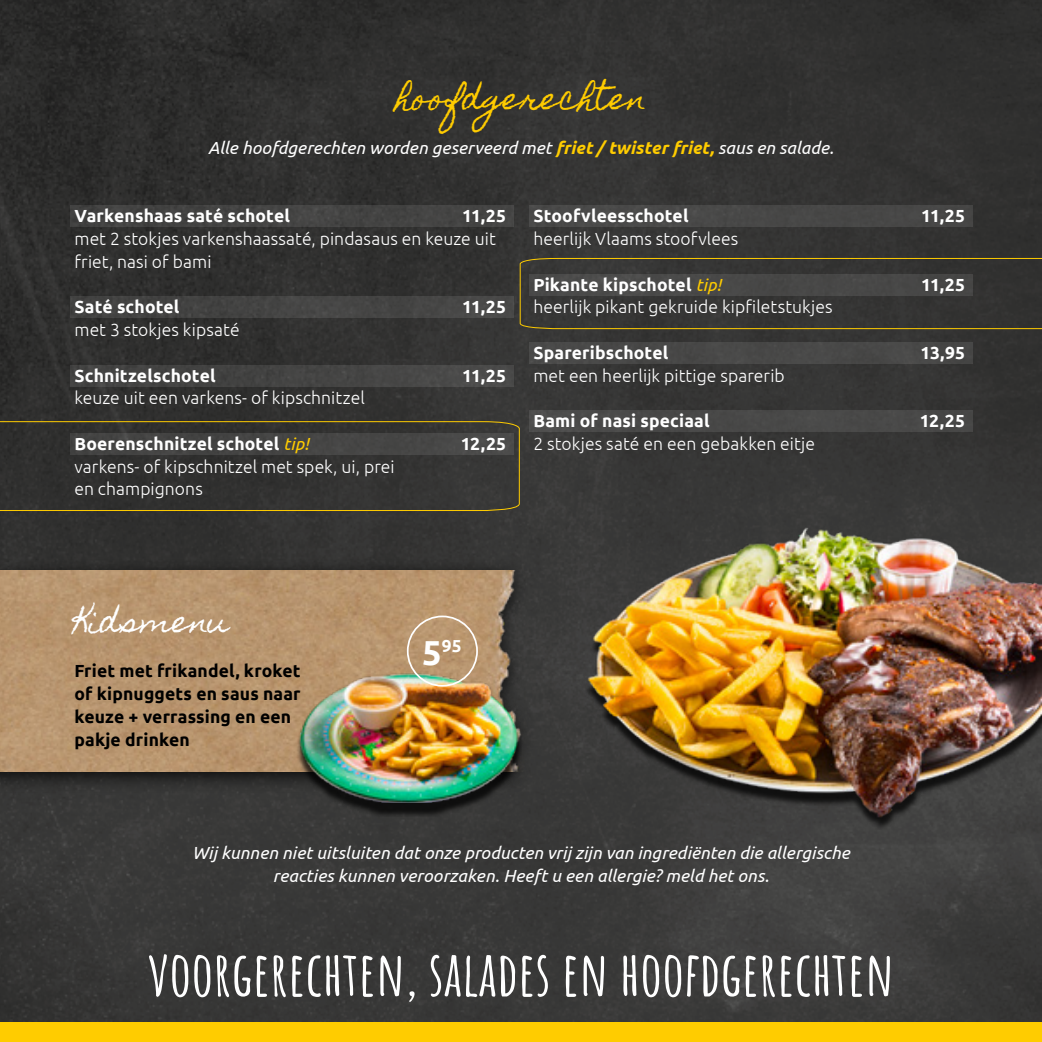
<style>
.page{position:relative;width:1042px;height:1042px;background:#fff}
.page>*{position:absolute;margin:0;border:0;box-sizing:border-box;transform-origin:0 0}
.t1{font:700 61.25px "Amatic SC";color:#fff}
.t2{font:29.75px "Homemade Apple";letter-spacing:.025em;color:#fc0}
.t3{font:29.75px "Homemade Apple";letter-spacing:.02em;color:#fff}
.t4{font:300 17.5px/22.8px "Ubuntu";letter-spacing:.005em;color:#fff}
.t5{font:italic 17.5px/22.8px "Ubuntu";letter-spacing:.005em;color:#fff;text-align:center}
.t6{font:700 17.5px "Ubuntu";letter-spacing:.01em;color:#fff}
.t7{font:700 17.5px/22.8px "Ubuntu";letter-spacing:.01em;color:#000}
.t8{font:700 17.32px "Ubuntu";color:#fff}
.s1{font-weight:700;color:#fc0}
.s2{font-weight:400;font-style:italic;color:#fc0}
.s3{font-size:34.65px}
</style>
<div class="page">
<div style="left:0;top:0;width:1042px;height:1042px;background:linear-gradient(to right,#313130,#383837)"></div>
<div style="left:519px;top:258px;width:523px;height:71px;background:#353534"></div>
<svg style="left:0;top:421px;width:520px;height:90px"></svg>
<div style="left:529px;top:411px;width:443px;height:21px;background:#494948"></div>
<div style="left:0;top:1022px;width:1042px;height:20px;background:#fc0"></div>
<div style="left:0;top:558px;width:535px;height:234px;background:#000;opacity:.75"></div>
<img style="left:0;top:570px;width:529px;height:201px">
<div style="left:296px;top:680px;width:226px;height:137px;background:#000;opacity:.75"></div>
<img style="left:285px;top:649px;width:247px;height:153px">
<div style="left:407px;top:615px;width:71px;height:71px;border:2px solid #fff;border-radius:50%"></div>
<img style="left:579px;top:511px;width:463px;height:326px">
<div style="left:70px;top:206px;width:443px;height:21px;background:#444443"></div>
<div style="left:70px;top:297px;width:443px;height:21px;background:#444443"></div>
<div style="left:70px;top:365px;width:443px;height:21px;background:#454544"></div>
<div style="left:70px;top:433px;width:443px;height:21px;background:#454544"></div>
<div style="left:529px;top:342px;width:443px;height:21px;background:#484847"></div>
<div style="left:529px;top:274px;width:443px;height:21px;background:#484847"></div>
<div style="left:529px;top:206px;width:443px;height:21px;background:#484747"></div>
<h2 class="t2" style="left:395px;top:81px;width:253px">hoofdgerechten</h2>
<p class="t5" style="left:208px;top:136px;width:627px">Alle hoofdgerechten worden geserveerd met <span class="s1">friet / twister friet,</span> saus en salade.</p>
<p class="t6" style="left:74px;top:205px;width:217px">Varkenshaas saté schotel</p>
<p class="t6" style="left:462px;top:205px;width:45px">11,25</p>
<p class="t4" style="left:74px;top:227px;width:423px">met 2 stokjes varkenshaassaté, pindasaus en keuze uit friet, nasi of bami</p>
<p class="t6" style="left:74px;top:296px;width:107px">Saté schotel</p>
<p class="t6" style="left:462px;top:296px;width:45px">11,25</p>
<p class="t4" style="left:74px;top:318px;width:167px">met 3 stokjes kipsaté</p>
<p class="t6" style="left:74px;top:365px;width:143px">Schnitzelschotel</p>
<p class="t6" style="left:462px;top:365px;width:45px">11,25</p>
<p class="t4" style="left:74px;top:386px;width:292px">keuze uit een varkens- of kipschnitzel</p>
<p class="t6" style="left:74px;top:433px;width:236px">Boerenschnitzel schotel <span class="s2">tip!</span></p>
<p class="t6" style="left:461px;top:433px;width:47px">12,25</p>
<p class="t4" style="left:74px;top:454px;width:322px">varkens- of kipschnitzel met spek, ui, prei en champignons</p>
<p class="t6" style="left:533px;top:205px;width:157px">Stoofvleesschotel</p>
<p class="t6" style="left:921px;top:205px;width:45px">11,25</p>
<p class="t4" style="left:533px;top:227px;width:206px">heerlijk Vlaams stoofvlees</p>
<p class="t6" style="left:533px;top:274px;width:189px">Pikante kipschotel <span class="s2">tip!</span></p>
<p class="t6" style="left:921px;top:274px;width:45px">11,25</p>
<p class="t4" style="left:533px;top:295px;width:301px">heerlijk pikant gekruide kipfiletstukjes</p>
<p class="t6" style="left:533px;top:342px;width:136px">Spareribschotel</p>
<p class="t6" style="left:920px;top:342px;width:46px">13,95</p>
<p class="t4" style="left:533px;top:363px;width:253px">met een heerlijk pittige sparerib</p>
<p class="t6" style="left:533px;top:410px;width:178px">Bami of nasi speciaal</p>
<p class="t6" style="left:920px;top:410px;width:47px">12,25</p>
<p class="t4" style="left:533px;top:432px;width:283px">2 stokjes saté en een gebakken eitje</p>
<h2 class="t3" style="left:74px;top:604px;width:156px">Kidsmenu</h2>
<p class="t7" style="left:74px;top:659px;width:228px">Friet met frikandel, kroket of kipnuggets en saus naar keuze + verrassing en een pakje drinken</p>
<p class="t8" style="left:422px;top:636px;width:41px"><span class="s3">5</span>95</p>
<p class="t5" style="left:192px;top:841px;width:659px">Wij kunnen niet uitsluiten dat onze producten vrij zijn van ingrediënten die allergische reacties kunnen veroorzaken. Heeft u een allergie? meld het ons.</p>
<h1 class="t1" style="left:148px;top:926px;width:748px">VOORGERECHTEN, SALADES EN HOOFDGERECHTEN</h1>
</div>
